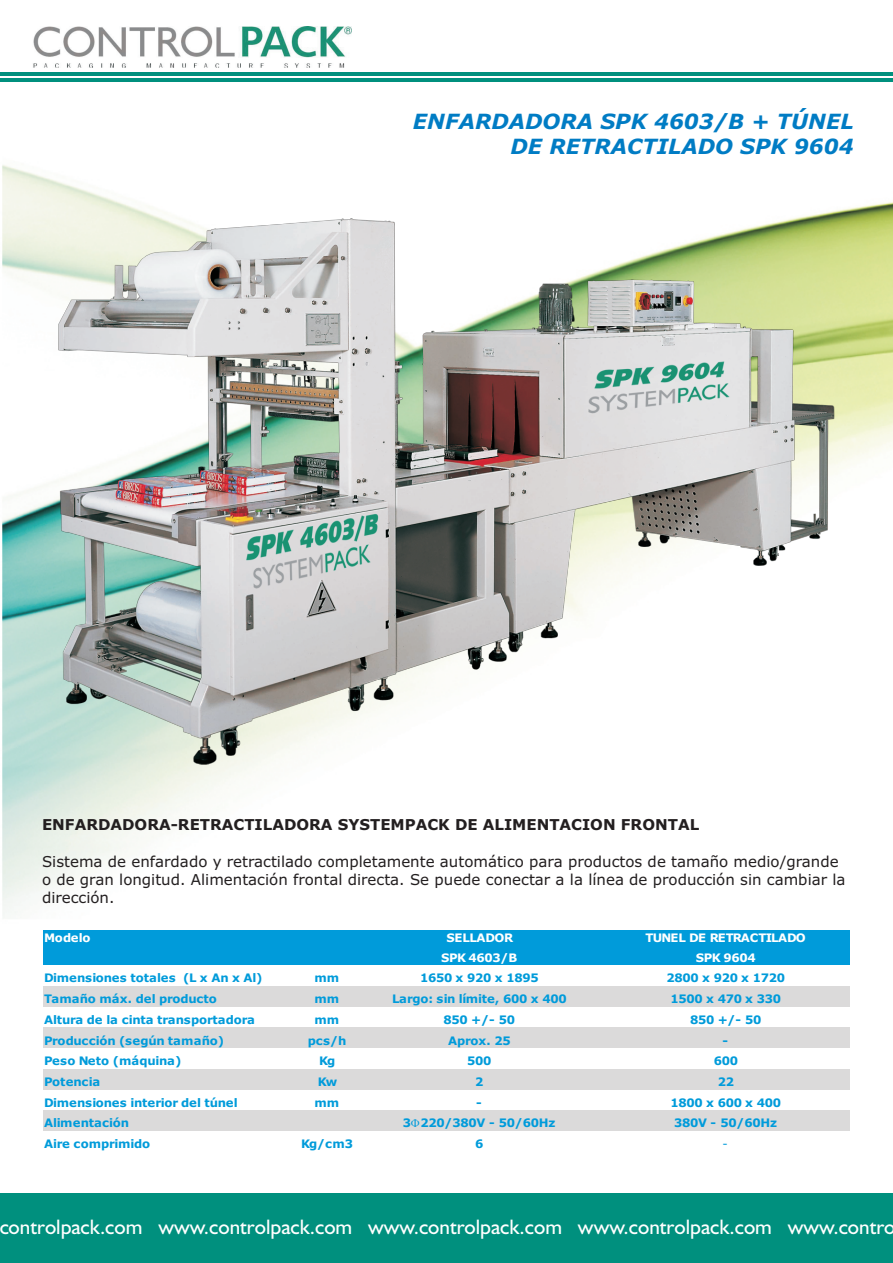
<style>
.page{position:relative;width:893px;height:1263px;background:#fff}
.page>*{position:absolute;margin:0;border:0;box-sizing:border-box;transform-origin:0 0}
.t1{font:21px "Humanist 521 BT";color:#fff}
.t2{font:italic 700 21px/25.5px "Verdana";color:#007cc4;text-align:right}
.t3{font:15px/18.3px "Verdana";color:#231f20}
.t4{font:700 15px "Verdana";color:#231f20}
.t5{font:700 11.7px "Verdana";letter-spacing:-.025em;color:#009bda}
.t6{font:700 11.7px "Verdana";color:#009bda}
.t7{font:700 11.7px "Verdana";letter-spacing:-.03em;color:#fff}
.t8{font:700 11.7px "Verdana";letter-spacing:-.07em;color:#fff}
.t9{font:11.7px "Verdana";color:#009bda}
</style>
<div class="page">
<img style="left:2px;top:26px;width:891px;height:889px">
<img style="left:55px;top:214px;width:783px;height:554px">
<div style="left:43px;top:930px;width:807px;height:35px;background:#009bda"></div>
<div style="left:43px;top:986px;width:807px;height:21px;background:#dbdada"></div>
<div style="left:43px;top:1027px;width:807px;height:21px;background:#dbdada"></div>
<div style="left:43px;top:1069px;width:807px;height:21px;background:#dbdada"></div>
<div style="left:43px;top:1110px;width:807px;height:21px;background:#dbdada"></div>
<div style="left:0;top:1193px;width:893px;height:70px;background:#00907e"></div>
<img style="left:33px;top:26px;width:318px;height:42px">
<hr style="left:0;top:72px;width:893px;height:4px;background:#00907e">
<hr style="left:0;top:78px;width:893px;height:4px;background:#00907e">
<h1 class="t2" style="left:413px;top:110px;width:442px">ENFARDADORA SPK 4603/B + TÚNEL<br>DE RETRACTILADO SPK 9604</h1>
<p class="t4" style="left:42px;top:819px;width:659px">ENFARDADORA-RETRACTILADORA SYSTEMPACK DE ALIMENTACION FRONTAL</p>
<p class="t3" style="left:42px;top:853px;width:805px">Sistema de enfardado y retractilado completamente automático para productos de tamaño medio/grande o de gran longitud. Alimentación frontal directa. Se puede conectar a la línea de producción sin cambiar la dirección.</p>
<p class="t7" style="left:44px;top:933px;width:48px">Modelo</p>
<p class="t7" style="left:446px;top:933px;width:68px">SELLADOR</p>
<p class="t8" style="left:646px;top:933px;width:162px">TUNEL DE RETRACTILADO</p>
<p class="t7" style="left:441px;top:953px;width:78px">SPK 4603/B</p>
<p class="t7" style="left:696px;top:953px;width:61px">SPK 9604</p>
<p class="t6" style="left:44px;top:973px;width:220px">Dimensiones totales (L x An x Al)</p>
<p class="t5" style="left:315px;top:973px;width:26px">mm</p>
<p class="t5" style="left:420px;top:973px;width:120px">1650 x 920 x 1895</p>
<p class="t5" style="left:666px;top:973px;width:120px">2800 x 920 x 1720</p>
<p class="t6" style="left:44px;top:994px;width:174px">Tamaño máx. del producto</p>
<p class="t5" style="left:315px;top:994px;width:26px">mm</p>
<p class="t5" style="left:392px;top:994px;width:176px">Largo: sin límite, 600 x 400</p>
<p class="t5" style="left:670px;top:994px;width:112px">1500 x 470 x 330</p>
<p class="t5" style="left:44px;top:1015px;width:212px">Altura de la cinta transportadora</p>
<p class="t5" style="left:315px;top:1015px;width:26px">mm</p>
<p class="t5" style="left:444px;top:1015px;width:73px">850 +/- 50</p>
<p class="t5" style="left:690px;top:1015px;width:73px">850 +/- 50</p>
<p class="t6" style="left:44px;top:1035px;width:181px">Producción (según tamaño)</p>
<p class="t5" style="left:308px;top:1035px;width:40px">pcs/h</p>
<p class="t5" style="left:448px;top:1035px;width:64px">Aprox. 25</p>
<p class="t5" style="left:723px;top:1035px;width:7px">-</p>
<p class="t5" style="left:44px;top:1056px;width:139px">Peso Neto (máquina)</p>
<p class="t5" style="left:319px;top:1056px;width:18px">Kg</p>
<p class="t5" style="left:467px;top:1056px;width:26px">500</p>
<p class="t5" style="left:714px;top:1056px;width:26px">600</p>
<p class="t6" style="left:44px;top:1077px;width:57px">Potencia</p>
<p class="t5" style="left:318px;top:1077px;width:21px">Kw</p>
<p class="t5" style="left:475px;top:1077px;width:10px">2</p>
<p class="t5" style="left:718px;top:1077px;width:18px">22</p>
<p class="t5" style="left:44px;top:1098px;width:195px">Dimensiones interior del túnel</p>
<p class="t5" style="left:315px;top:1098px;width:26px">mm</p>
<p class="t5" style="left:476px;top:1098px;width:7px">-</p>
<p class="t5" style="left:670px;top:1098px;width:112px">1800 x 600 x 400</p>
<p class="t6" style="left:44px;top:1118px;width:86px">Alimentación</p>
<p class="t5" style="left:674px;top:1118px;width:105px">380V - 50/60Hz</p>
<p class="t5" style="left:44px;top:1139px;width:107px">Aire comprimido</p>
<p class="t5" style="left:301px;top:1139px;width:53px">Kg/cm3</p>
<p class="t5" style="left:475px;top:1139px;width:10px">6</p>
<p class="t9" style="left:723px;top:1139px;width:7px">-</p>
<p class="t5" style="left:403px;top:1118px;width:154px">3 220/380V - 50/60Hz</p>
<h1 class="t1" style="left:-1px;top:1218px;width:898px">controlpack.com www.controlpack.com www.controlpack.com www.controlpack.com www.contro</h1>
</div>
